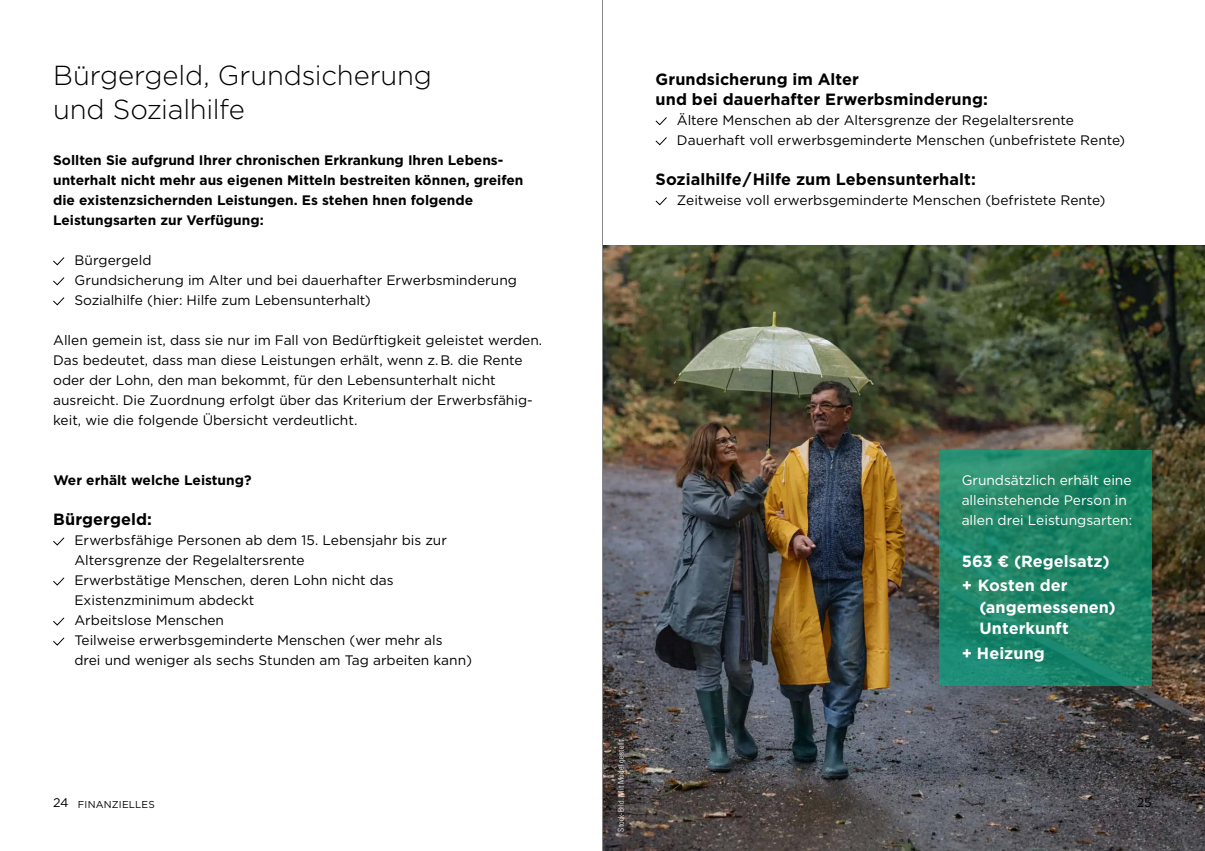
<style>
.page{position:relative;width:1205px;height:851px;background:#fff}
.page>*{position:absolute;margin:0;border:0;box-sizing:border-box;transform-origin:0 0}
.t1{font:300 27.5px/33.8px "Gotham";letter-spacing:-.01em;color:#000}
.t2{font:700 16.25px/20px "Gotham";letter-spacing:.005em;color:#000}
.t3{font:700 16.25px/24.8px "Gotham";letter-spacing:.005em;color:#fff}
.t4{font:13.75px/20px "Gotham";color:#000}
.t5{font:700 13.75px/20px "Gotham";color:#000}
.t6{font:13.75px/20px "Gotham";color:#fff}
.t7{font:12.5px "Gotham";color:#000}
.t8{font:10px "Gotham";letter-spacing:.015em;color:#000}
.t9{font:300 condensed 8.12px "Univers LT Std";letter-spacing:.025em;color:#fff}
.s1{font-size:12.5px}
</style>
<div class="page">
<img style="left:603px;top:245px;width:602px;height:605px">
<svg style="left:53px;top:257px;width:12px;height:8px"></svg>
<svg style="left:53px;top:277px;width:12px;height:8px"></svg>
<svg style="left:53px;top:297px;width:12px;height:8px"></svg>
<svg style="left:655px;top:117px;width:12px;height:8px"></svg>
<svg style="left:655px;top:137px;width:12px;height:8px"></svg>
<svg style="left:655px;top:197px;width:12px;height:8px"></svg>
<svg style="left:53px;top:537px;width:12px;height:8px"></svg>
<svg style="left:53px;top:577px;width:12px;height:8px"></svg>
<svg style="left:53px;top:617px;width:12px;height:8px"></svg>
<svg style="left:53px;top:637px;width:12px;height:8px"></svg>
<svg style="left:939px;top:450px;width:213px;height:235px;background:#1f8669"></svg>
<hr style="left:602px;top:0;width:1px;height:850px;background:#868786">
<h1 class="t1" style="left:53px;top:58px;width:380px">Bürgergeld, Grundsicherung und Sozialhilfe</h1>
<p class="t5" style="left:53px;top:150px;width:472px">Sollten Sie aufgrund Ihrer chronischen Erkrankung Ihren Lebens&shy;unterhalt nicht mehr aus eigenen Mitteln bestreiten können, greifen die existenzsichernden Leistungen. Es stehen hnen folgende Leistungsarten zur Verfügung:</p>
<p class="t4" style="left:74px;top:250px;width:444px">Bürgergeld<br>Grundsicherung im Alter und bei dauerhafter Erwerbsminderung<br>Sozialhilfe (hier: Hilfe zum Lebensunterhalt)</p>
<p class="t4" style="left:53px;top:330px;width:488px">Allen gemein ist, dass sie nur im Fall von Bedürftigkeit geleistet werden.<br>Das bedeutet, dass man diese Leistungen erhält, wenn z. B. die Rente oder der Lohn, den man bekommt, für den Lebensunterhalt nicht ausreicht. Die Zuordnung erfolgt über das Kriterium der Erwerbsfähig&shy;keit, wie die folgende Übersicht verdeutlicht.</p>
<p class="t5" style="left:53px;top:470px;width:200px">Wer erhält welche Leistung?</p>
<p class="t2" style="left:53px;top:509px;width:100px">Bürgergeld:</p>
<p class="t4" style="left:74px;top:530px;width:399px">Erwerbsfähige Personen ab dem 15. Lebensjahr bis zur Altersgrenze der Regelaltersrente<br>Erwerbstätige Menschen, deren Lohn nicht das Existenzminimum abdeckt<br>Arbeitslose Menschen<br>Teilweise erwerbsgeminderte Menschen (wer mehr als drei und weniger als sechs Stunden am Tag arbeiten kann)</p>
<p class="t2" style="left:656px;top:69px;width:334px">Grundsicherung im Alter<br>und bei dauerhafter Erwerbsminderung:</p>
<p class="t4" style="left:677px;top:110px;width:450px">Ältere Menschen ab der Altersgrenze der Regelaltersrente<br>Dauerhaft voll erwerbsgeminderte Menschen (unbefristete Rente)</p>
<p class="t2" style="left:656px;top:169px;width:322px">Sozialhilfe / Hilfe zum Lebensunterhalt:</p>
<p class="t4" style="left:677px;top:190px;width:430px">Zeitweise voll erwerbsgeminderte Menschen (befristete Rente)</p>
<p class="t6" style="left:961px;top:470px;width:172px">Grundsätzlich erhält eine alleinstehende Person in allen drei Leistungsarten:</p>
<p class="t3" style="left:961px;top:548px;width:149px">563 € (Regelsatz) + Kosten der</p>
<p class="t3" style="left:979px;top:596px;width:138px;line-height:21.2px">(angemessenen)<br>Unterkunft</p>
<p class="t3" style="left:961px;top:640px;width:85px">+ Heizung</p>
<p class="t9" style="left:616px;top:831px;width:96px;rotate:-90deg">Stock-Bild. Mit Model gestellt.</p>
<p class="t8" style="left:53px;top:797px;width:103px"><span class="s1">24</span> FINANZIELLES</p>
<p class="t7" style="left:1136px;top:794px;width:17px">25</p>
</div>
